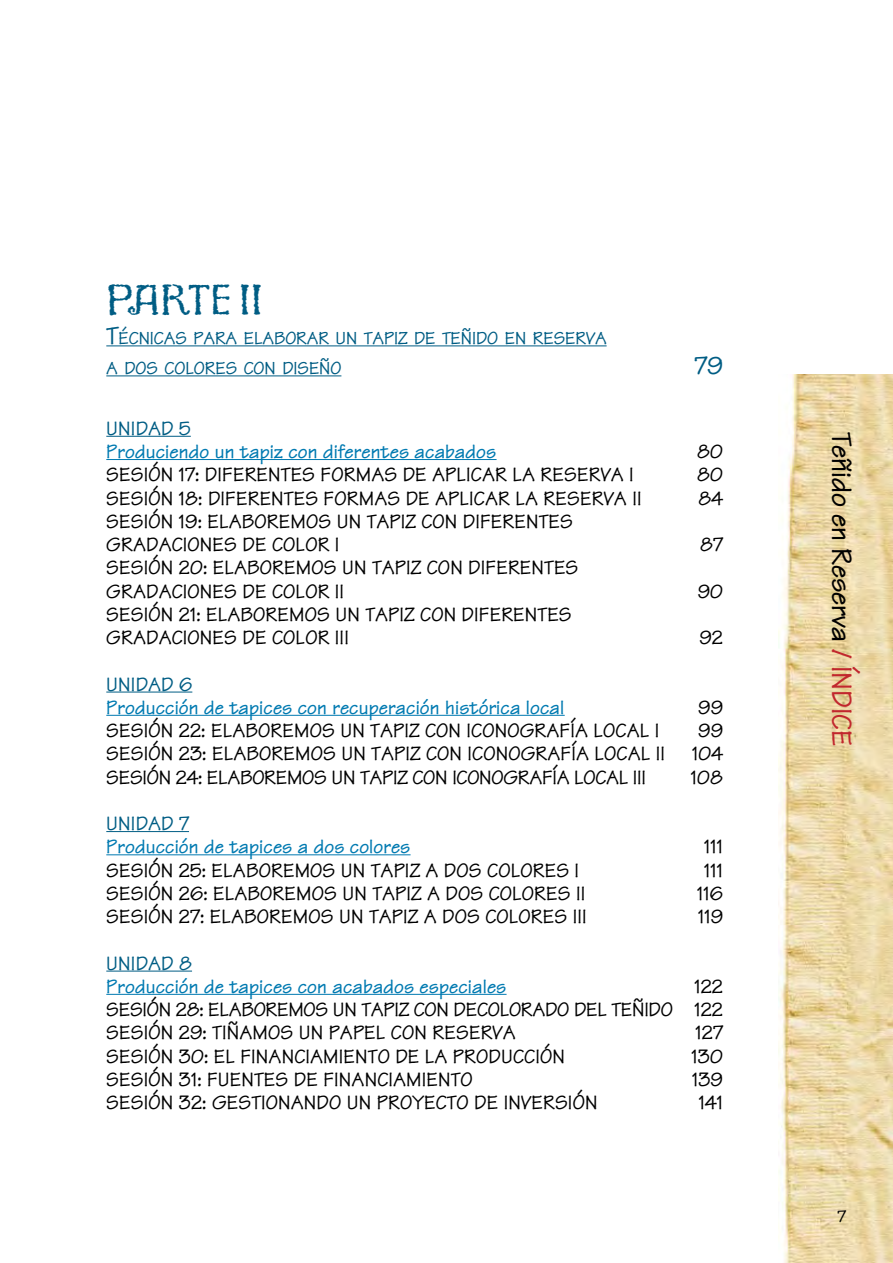
<style>
.page{position:relative;width:893px;height:1263px;background:#fff}
.page>*{position:absolute;margin:0;border:0;box-sizing:border-box;transform-origin:0 0}
.t1{font:45px "Greymantle MVB";color:#005d84}
.t2{font:700 30px "Techno";color:#000}
.t3{font:700 27px "Techno";color:#005d84}
.t4{font:700 21px/23.2px "Techno";letter-spacing:.01em;color:#000}
.t5{font:700 21px "Techno";letter-spacing:.01em;color:#007ab1}
.t6{font:700 21px "Techno";letter-spacing:-.01em;color:#000}
.t7{font:700 21px "Techno";letter-spacing:.01em;color:#005d84}
.t8{font:700 18.9px/30px "Techno";color:#005d84}
.t9{font:700 18px "Techno";color:#000}
.s1{font-size:27px}
.s2{color:#c1272d}
</style>
<div class="page">
<img style="left:778px;top:374px;width:115px;height:889px">
<hr style="left:106px;top:346px;width:501px;height:1px;background:#005d84">
<hr style="left:106px;top:376px;width:235px;height:1px;background:#005d84">
<hr style="left:106px;top:436px;width:85px;height:1px;background:#005d84">
<hr style="left:106px;top:459px;width:391px;height:1px;background:#007ab1">
<hr style="left:106px;top:692px;width:86px;height:1px;background:#005d84">
<hr style="left:106px;top:715px;width:459px;height:1px;background:#007ab1">
<hr style="left:106px;top:831px;width:83px;height:1px;background:#005d84">
<hr style="left:106px;top:854px;width:305px;height:1px;background:#007ab1">
<hr style="left:106px;top:971px;width:86px;height:1px;background:#005d84">
<hr style="left:106px;top:994px;width:401px;height:1px;background:#007ab1">
<h1 class="t1" style="left:106px;top:274px;width:158px">PARTE II</h1>
<p class="t8" style="left:106px;top:323px;width:502px"><span class="s1">T</span>ÉCNICAS PARA ELABORAR UN TAPIZ DE TEÑIDO EN RESERVA<br>A DOS COLORES CON DISEÑO</p>
<p class="t3" style="left:695px;top:349px;width:30px">79</p>
<p class="t7" style="left:106px;top:416px;width:86px">UNIDAD 5</p>
<p class="t5" style="left:106px;top:439px;width:391px">Produciendo un tapiz con diferentes acabados</p>
<p class="t4" style="left:697px;top:440px;width:27px">80</p>
<p class="t4" style="left:106px;top:463px;width:529px">SESIÓN 17: DIFERENTES FORMAS DE APLICAR LA RESERVA I</p>
<p class="t4" style="left:697px;top:463px;width:27px">80</p>
<p class="t4" style="left:106px;top:486px;width:537px">SESIÓN 18: DIFERENTES FORMAS DE APLICAR LA RESERVA II</p>
<p class="t4" style="left:698px;top:486px;width:26px">84</p>
<p class="t4" style="left:106px;top:510px;width:468px">SESIÓN 19: ELABOREMOS UN TAPIZ CON DIFERENTES<br>GRADACIONES DE COLOR I</p>
<p class="t4" style="left:700px;top:533px;width:24px">87</p>
<p class="t4" style="left:106px;top:556px;width:474px">SESIÓN 20: ELABOREMOS UN TAPIZ CON DIFERENTES<br>GRADACIONES DE COLOR II</p>
<p class="t4" style="left:106px;top:603px;width:467px">SESIÓN 21: ELABOREMOS UN TAPIZ CON DIFERENTES<br>GRADACIONES DE COLOR III</p>
<p class="t4" style="left:698px;top:579px;width:27px">90</p>
<p class="t4" style="left:699px;top:626px;width:25px">92</p>
<p class="t7" style="left:106px;top:671px;width:87px">UNIDAD 6</p>
<p class="t5" style="left:106px;top:695px;width:460px">Producción de tapices con recuperación histórica local</p>
<p class="t4" style="left:698px;top:696px;width:26px">99</p>
<p class="t4" style="left:106px;top:719px;width:554px">SESIÓN 22: ELABOREMOS UN TAPIZ CON ICONOGRAFÍA LOCAL I</p>
<p class="t4" style="left:698px;top:719px;width:26px">99</p>
<p class="t4" style="left:106px;top:742px;width:560px">SESIÓN 23: ELABOREMOS UN TAPIZ CON ICONOGRAFÍA LOCAL II</p>
<p class="t4" style="left:692px;top:742px;width:32px">104</p>
<p class="t6" style="left:106px;top:764px;width:541px">SESIÓN 24: ELABOREMOS UN TAPIZ CON ICONOGRAFÍA LOCAL III</p>
<p class="t4" style="left:691px;top:765px;width:34px">108</p>
<p class="t7" style="left:106px;top:811px;width:84px">UNIDAD 7</p>
<p class="t5" style="left:106px;top:834px;width:305px">Producción de tapices a dos colores</p>
<p class="t4" style="left:704px;top:835px;width:20px">111</p>
<p class="t4" style="left:106px;top:858px;width:474px">SESIÓN 25: ELABOREMOS UN TAPIZ A DOS COLORES I</p>
<p class="t4" style="left:704px;top:858px;width:20px">111</p>
<p class="t4" style="left:106px;top:882px;width:481px">SESIÓN 26: ELABOREMOS UN TAPIZ A DOS COLORES II</p>
<p class="t4" style="left:697px;top:882px;width:27px">116</p>
<p class="t4" style="left:106px;top:905px;width:482px">SESIÓN 27: ELABOREMOS UN TAPIZ A DOS COLORES III</p>
<p class="t4" style="left:698px;top:905px;width:26px">119</p>
<p class="t7" style="left:106px;top:950px;width:87px">UNIDAD 8</p>
<p class="t5" style="left:106px;top:973px;width:401px">Producción de tapices con acabados especiales</p>
<p class="t4" style="left:106px;top:975px;width:618px;text-align:justify;text-indent:588px">122<br>SESIÓN 28: ELABOREMOS UN TAPIZ CON DECOLORADO DEL TEÑIDO 122<br>SESIÓN 29: TIÑAMOS UN PAPEL CON RESERVA</p>
<p class="t4" style="left:696px;top:1021px;width:29px">127</p>
<p class="t4" style="left:106px;top:1044px;width:460px">SESIÓN 30: EL FINANCIAMIENTO DE LA PRODUCCIÓN</p>
<p class="t4" style="left:692px;top:1044px;width:33px">130</p>
<p class="t4" style="left:106px;top:1068px;width:368px">SESIÓN 31: FUENTES DE FINANCIAMIENTO</p>
<p class="t4" style="left:692px;top:1068px;width:32px">139</p>
<p class="t4" style="left:106px;top:1091px;width:493px">SESIÓN 32: GESTIONANDO UN PROYECTO DE INVERSIÓN</p>
<p class="t4" style="left:699px;top:1091px;width:26px">141</p>
<h2 class="t2" style="left:860px;top:432px;width:316px;rotate:90deg">Teñido en Reserva <span class="s2">/ ÍNDICE</span></h2>
<p class="t9" style="left:837px;top:1205px;width:10px">7</p>
</div>
